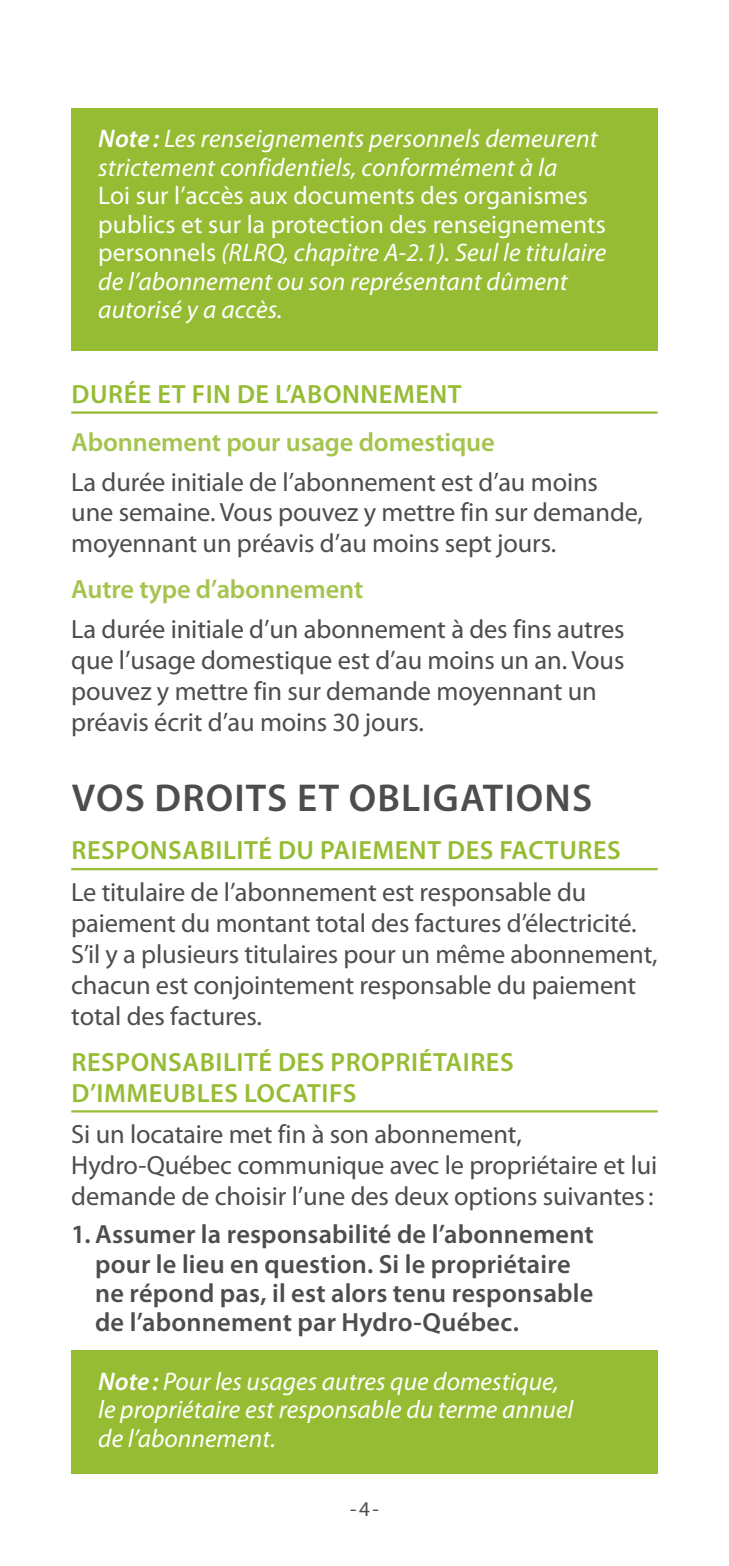
<style>
.page{position:relative;width:729px;height:1566px;background:#fff}
.page>*{position:absolute;margin:0;border:0;box-sizing:border-box;transform-origin:0 0}
._1_titre_gris_cap{font:600 39px "Myriad Pro";letter-spacing:.03em;color:#4d4d4f}
._3_texte_courant_gri{font:26.4px/30.9px "Myriad Pro";letter-spacing:-.005em;color:#4d4d4f}
._4__liste_nos_semi{font:600 26.4px/29.4px "Myriad Pro";letter-spacing:.005em;color:#4d4d4f}
._2_sous_titre_vert{font:600 26.4px/30.9px "Myriad Pro";letter-spacing:.02em;color:#96bc33}
.Sous-sous-titre{font:600 26.4px "Myriad Pro";letter-spacing:-.005em;color:#a4c44e}
.t1{font:italic 25.5px/28.5px "Myriad Pro";letter-spacing:.005em;color:#fff}
.t2{font:21px "Myriad Pro";color:#4d4d4f}
.s1{font-weight:600}
.s2{font-style:normal}
</style>
<div class="page">
<hr style="left:71px;top:411px;width:587px;height:3px;background:#96bc33">
<hr style="left:71px;top:868px;width:587px;height:2px;background:#96bc33">
<hr style="left:71px;top:1110px;width:587px;height:3px;background:#96bc33">
<div style="left:71px;top:108px;width:587px;height:243px;background:#96bc33"></div>
<div style="left:71px;top:1350px;width:587px;height:124px;background:#96bc33"></div>
<p class="t1" style="left:98px;top:125px;width:510px"><span class="s1">Note :</span> Les renseignements personnels demeurent strictement confidentiels, conformément à la<br><span class="s2">Loi sur l’accès aux documents des organismes publics et sur la protection des renseignements personnels</span> (RLRQ, chapitre A-2.1). Seul le titulaire de l’abonnement ou son représentant dûment autorisé y a accès.</p>
<p class="_2_sous_titre_vert" style="left:72px;top:379px;width:392px">DURÉE ET FIN DE L’ABONNEMENT</p>
<p class="Sous-sous-titre" style="left:71px;top:428px;width:425px">Abonnement pour usage domestique</p>
<p class="_3_texte_courant_gri" style="left:71px;top:467px;width:573px">La durée initiale de l’abonnement est d’au moins une semaine. Vous pouvez y mettre fin sur demande, moyennant un préavis d’au moins sept jours.</p>
<p class="Sous-sous-titre" style="left:71px;top:575px;width:294px">Autre type d’abonnement</p>
<p class="_3_texte_courant_gri" style="left:71px;top:614px;width:555px">La durée initiale d’un abonnement à des fins autres que l’usage domestique est d’au moins un an. Vous pouvez y mettre fin sur demande moyennant un préavis écrit d’au moins 30 jours.</p>
<p class="_1_titre_gris_cap" style="left:72px;top:777px;width:522px">VOS DROITS ET OBLIGATIONS</p>
<p class="_2_sous_titre_vert" style="left:72px;top:836px;width:551px">RESPONSABILITÉ DU PAIEMENT DES FACTURES</p>
<p class="_3_texte_courant_gri" style="left:71px;top:877px;width:588px">Le titulaire de l’abonnement est responsable du paiement du montant total des factures d’électricité.<br>S’il y a plusieurs titulaires pour un même abonnement, chacun est conjointement responsable du paiement total des factures.</p>
<p class="_2_sous_titre_vert" style="left:72px;top:1047px;width:444px">RESPONSABILITÉ DES PROPRIÉTAIRES<br>D’IMMEUBLES LOCATIFS</p>
<p class="_3_texte_courant_gri" style="left:71px;top:1120px;width:588px">Si un locataire met fin à son abonnement,<br>Hydro-Québec communique avec le propriétaire et lui demande de choisir l’une des deux options suivantes:</p>
<p class="_4__liste_nos_semi" style="left:95px;top:1220px;width:500px;text-indent:-24px">1. Assumer la responsabilité de l’abonnement pour le lieu en question. Si le propriétaire ne répond pas, il est alors tenu responsable de l’abonnement par Hydro-Québec.</p>
<p class="t1" style="left:98px;top:1368px;width:477px"><span class="s1">Note :</span> Pour les usages autres que domestique, le propriétaire est responsable du terme annuel de l’abonnement.</p>
<p class="t2" style="left:350px;top:1497px;width:30px">-4-</p>
</div>
